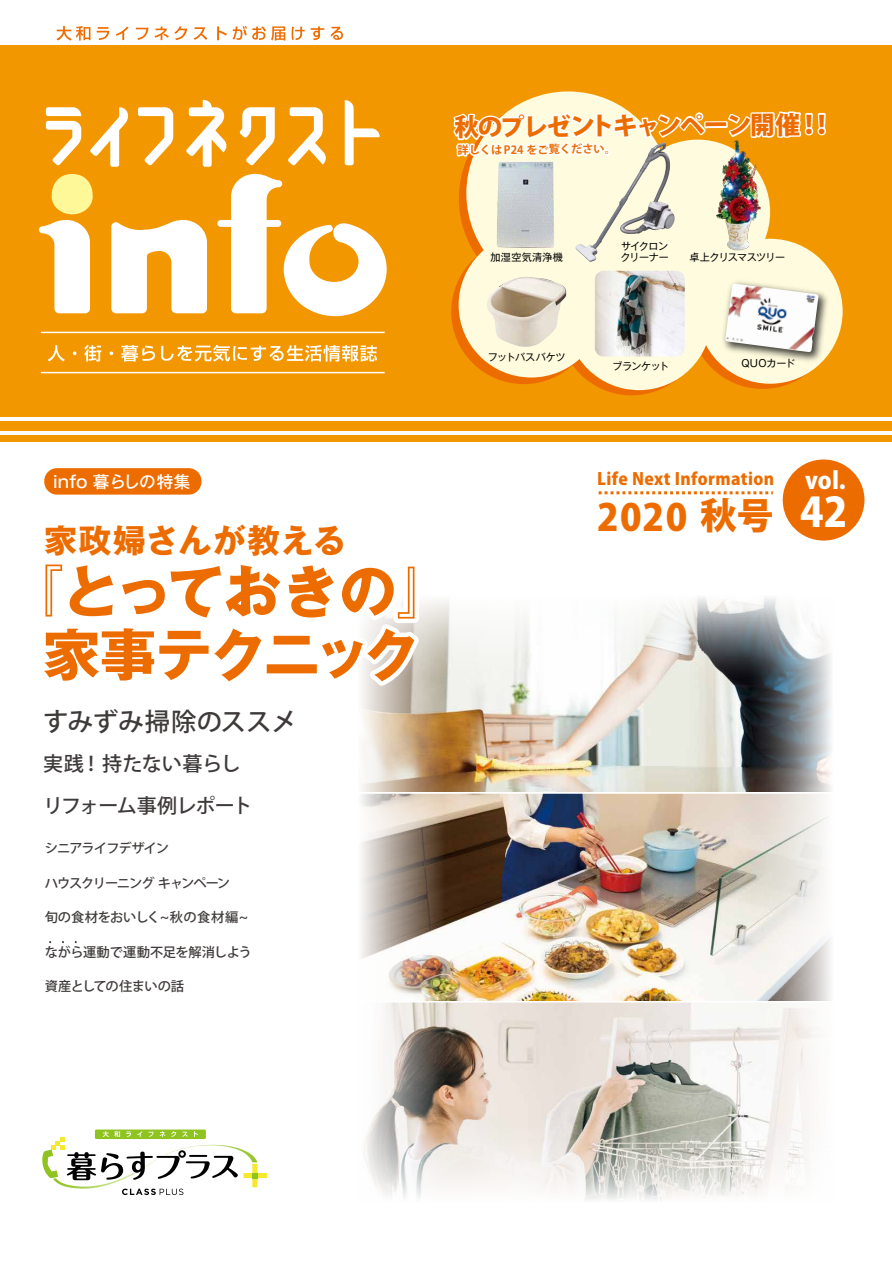
<style>
.page{position:relative;width:892px;height:1263px;background:#fff}
.page>*{position:absolute;margin:0;border:0;box-sizing:border-box;transform-origin:0 0}
.t1{font:700 57px/63px "Gothic MB101 Pro";letter-spacing:-.065em;color:#ed6c00;text-align:center}
.t2{font:800 40.2px "Koz Go Pr 6 N";color:#fff}
.t3{font:800 36.9px "Koz Go Pr 6 N";color:#ed6c00}
.t4{font:700 33px "Gothic MB101 Pro";letter-spacing:.02em;color:#ed6c00}
.t5{font:500 25.2px "Koz Go Pr 6 N";letter-spacing:.005em;color:#3e3a39}
.t6{font:800 24.75px "Koz Go Pr 6 N";color:#ed6c00}
.t7{font:800 23.4px "Koz Go Pr 6 N";color:#fff}
.t8{font:500 19.95px/42px "Koz Go Pr 6 N";letter-spacing:-.04em;color:#3e3a39}
.t9{font:800 16.8px "Koz Go Pr 6 N";letter-spacing:.02em;color:#ed6c00}
.t10{font:500 16.5px "Gothic MB101 Pro";letter-spacing:-.01em;color:#fff}
.t11{font:500 13.2px "Koz Go Pr 6 N";letter-spacing:-.005em;color:#3e3a39}
.t12{font:500 13.2px "Koz Go Pr 6 N";letter-spacing:-.03em;color:#3e3a39}
.t13{font:500 13.2px "Koz Go Pr 6 N";letter-spacing:-.08em;color:#3e3a39}
.t14{font:500 13.2px "Koz Go Pr 6 N";letter-spacing:-.035em;color:#3e3a39}
.t15{font:500 13.2px "Koz Go Pr 6 N";letter-spacing:-.075em;color:#3e3a39}
.t16{font:700 11.25px "Koz Go Pr 6 N";color:#ed6c00}
.t17{font:10.05px/11.4px "Gothic MB101 Pro";letter-spacing:-.04em;color:#000}
.t18{font:10.05px "Gothic MB101 Pro";letter-spacing:-.06em;color:#000}
.t19{font:10.05px "Gothic MB101 Pro";letter-spacing:.03em;color:#000}
.s1{font-size:36.45px}
</style>
<div class="page">
<img style="left:444px;top:679px;width:303px;height:440px">
<div style="left:0;top:421px;width:891px;height:9px;background:#f39700"></div>
<div style="left:0;top:436px;width:891px;height:6px;background:#f39700"></div>
<div style="left:0;top:45px;width:891px;height:371px;background:#f39700"></div>
<svg style="left:111px;top:220px;width:96px;height:93px"></svg>
<svg style="left:217px;top:174px;width:169px;height:142px"></svg>
<svg style="left:39px;top:220px;width:51px;height:93px"></svg>
<svg style="left:52px;top:174px;width:41px;height:40px"></svg>
<svg style="left:138px;top:107px;width:35px;height:58px"></svg>
<svg style="left:345px;top:100px;width:34px;height:65px"></svg>
<svg style="left:288px;top:107px;width:38px;height:59px"></svg>
<svg style="left:46px;top:107px;width:35px;height:58px"></svg>
<svg style="left:186px;top:100px;width:41px;height:67px"></svg>
<svg style="left:90px;top:107px;width:38px;height:60px"></svg>
<svg style="left:239px;top:107px;width:36px;height:58px"></svg>
<svg style="left:48px;top:345px;width:17px;height:16px"></svg>
<svg style="left:73px;top:351px;width:3px;height:4px"></svg>
<svg style="left:84px;top:345px;width:17px;height:16px"></svg>
<svg style="left:109px;top:351px;width:4px;height:4px"></svg>
<svg style="left:121px;top:345px;width:34px;height:17px"></svg>
<svg style="left:161px;top:345px;width:216px;height:17px"></svg>
<hr style="left:41px;top:332px;width:343px;height:1px;background:#fff">
<hr style="left:41px;top:372px;width:343px;height:1px;background:#fff">
<svg style="left:56px;top:26px;width:34px;height:15px"></svg>
<svg style="left:97px;top:27px;width:12px;height:13px"></svg>
<svg style="left:116px;top:27px;width:13px;height:13px"></svg>
<svg style="left:136px;top:28px;width:12px;height:12px"></svg>
<svg style="left:154px;top:26px;width:33px;height:14px"></svg>
<svg style="left:194px;top:27px;width:13px;height:13px"></svg>
<svg style="left:217px;top:26px;width:68px;height:15px"></svg>
<svg style="left:291px;top:27px;width:13px;height:13px"></svg>
<svg style="left:310px;top:27px;width:14px;height:13px"></svg>
<svg style="left:330px;top:27px;width:13px;height:13px"></svg>
<div style="left:782px;top:459px;width:82px;height:82px;background:#ed6c00;border-radius:50%"></div>
<svg style="left:598px;top:491px;width:174px;height:3px"></svg>
<div style="left:95px;top:1129px;width:111px;height:10px;background:#8fc31f"></div>
<svg style="left:42px;top:1131px;width:225px;height:64px"></svg>
<svg style="left:747px;top:679px;width:84px;height:440px"></svg>
<img style="left:361px;top:679px;width:83px;height:440px">
<svg style="left:364px;top:1119px;width:445px;height:81px"></svg>
<svg style="left:426px;top:597px;width:405px;height:82px"></svg>
<div style="left:451px;top:239px;width:145px;height:145px;background:#ed6c00;border-radius:50%"></div>
<div style="left:559px;top:250px;width:145px;height:145px;background:#ed6c00;border-radius:50%"></div>
<div style="left:690px;top:244px;width:145px;height:145px;background:#ed6c00;border-radius:50%"></div>
<div style="left:466px;top:91px;width:204px;height:204px;background:#fefbde;border-radius:50%"></div>
<div style="left:458px;top:233px;width:145px;height:144px;background:#fefbde;border-radius:50%"></div>
<div style="left:566px;top:245px;width:145px;height:145px;background:#fefbde;border-radius:50%"></div>
<div style="left:625px;top:140px;width:145px;height:145px;background:#fefbde;border-radius:50%"></div>
<div style="left:697px;top:239px;width:145px;height:145px;background:#fefbde;border-radius:50%"></div>
<svg style="left:453px;top:100px;width:374px;height:69px"></svg>
<img style="left:718px;top:281px;width:114px;height:85px">
<img style="left:725px;top:284px;width:93px;height:68px">
<img style="left:678px;top:138px;width:115px;height:113px">
<img style="left:487px;top:277px;width:79px;height:70px">
<img style="left:575px;top:142px;width:89px;height:120px">
<img style="left:496px;top:162px;width:58px;height:86px">
<img style="left:595px;top:271px;width:89px;height:85px">
<div style="left:44px;top:468px;width:157px;height:27px;background:#ed6c00;border-radius:13px"></div>
<svg style="left:361px;top:601px;width:65px;height:92px"></svg>
<h3 class="t10" style="left:53px;top:467px;width:139px">info 暮らしの特集</h3>
<h3 class="t4" style="left:44px;top:513px;width:303px">家政婦さんが教える</h3>
<h1 class="t1" style="left:6px;top:553px;width:449px">『とっておきの『家事テクニック</h1>
<h3 class="t5" style="left:43px;top:707px;width:255px">すみずみ掃除のススメ</h3>
<h3 class="t8" style="left:43px;top:743px;width:211px">実践！持たない暮らしリフォーム事例レポート</h3>
<h3 class="t15" style="left:45px;top:841px;width:126px">シニアライフデザイン</h3>
<h3 class="t13" style="left:45px;top:875px;width:187px">ハウスクリーニングキャンペーン</h3>
<h3 class="t11" style="left:45px;top:910px;width:205px">旬の食材をおいしく~秋の食材編~</h3>
<h3 class="t12" style="left:45px;top:944px;width:208px">ながら運動で運動不足を解消しよう</h3>
<h3 class="t14" style="left:45px;top:979px;width:141px">資産としての住まいの話</h3>
<h3 class="t6" style="left:454px;top:112px;width:381px">秋のプレゼントキャンペーン開催 !!</h3>
<p class="t16" style="left:457px;top:143px;width:160px">詳しくはP24 をご覧ください。</p>
<p class="t19" style="left:490px;top:249px;width:74px">加湿空気清浄機</p>
<p class="t17" style="left:620px;top:239px;width:50px">サイクロンクリーナー</p>
<p class="t18" style="left:689px;top:249px;width:97px">卓上クリスマスツリー</p>
<p class="t17" style="left:488px;top:350px;width:79px">フットバスバケツ</p>
<p class="t17" style="left:612px;top:359px;width:58px">ブランケット</p>
<p class="t17" style="left:741px;top:356px;width:55px">QUOカード</p>
<h3 class="t9" style="left:597px;top:470px;width:178px">Life Next Information</h3>
<h3 class="t7" style="left:804px;top:468px;width:42px">vol.</h3>
<h3 class="t3" style="left:597px;top:496px;width:178px">2020 <span class="s1">秋号</span></h3>
<h2 class="t2" style="left:800px;top:489px;width:49px">42</h2>
</div>
